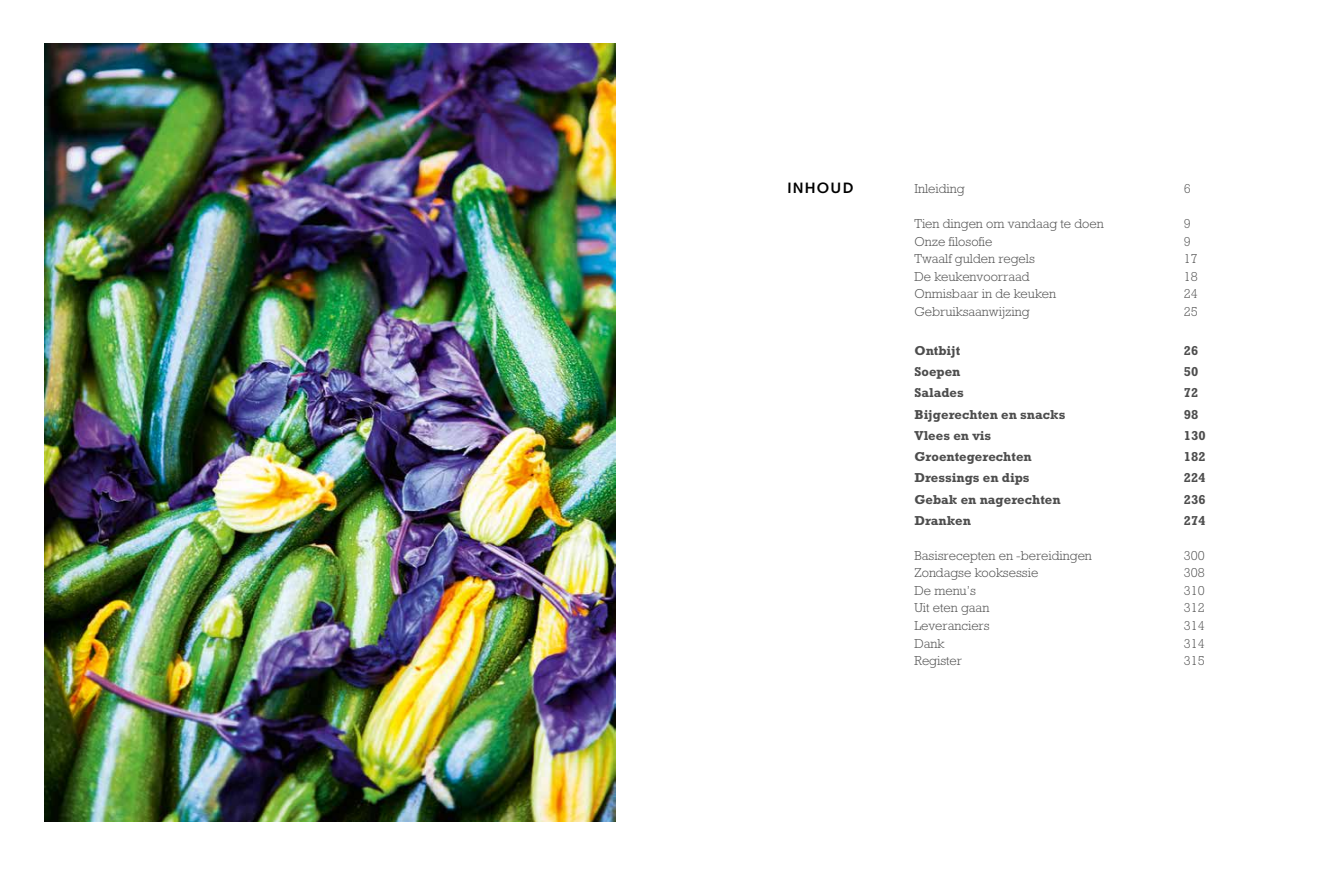
<style>
.page{position:relative;width:1340px;height:869px;background:#fff}
.page>*{position:absolute;margin:0;border:0;box-sizing:border-box;transform-origin:0 0}
.t1{font:700 15px "Syntax";letter-spacing:.08em;color:#000}
.t2{font:300 13.12px "Rockwell";color:#4d4d4d}
.t3{font:700 13.12px "Rockwell";color:#4d4d4d}
</style>
<div class="page">
<img style="left:44px;top:43px;width:571px;height:778px">
<p class="t1" style="left:787px;top:179px;width:67px">INHOUD</p>
<p class="t2" style="left:914px;top:181px;width:52px">Inleiding</p>
<p class="t2" style="left:1183px;top:181px;width:8px">6</p>
<p class="t2" style="left:914px;top:216px;width:191px">Tien dingen om vandaag te doen</p>
<p class="t2" style="left:1183px;top:216px;width:8px">9</p>
<p class="t2" style="left:914px;top:234px;width:79px">Onze filosofie</p>
<p class="t2" style="left:1183px;top:234px;width:8px">9</p>
<p class="t2" style="left:914px;top:251px;width:122px">Twaalf gulden regels</p>
<p class="t2" style="left:1183px;top:251px;width:15px">17</p>
<p class="t2" style="left:914px;top:269px;width:116px">De keukenvoorraad</p>
<p class="t2" style="left:1183px;top:269px;width:15px">18</p>
<p class="t2" style="left:914px;top:286px;width:143px">Onmisbaar in de keuken</p>
<p class="t2" style="left:1183px;top:286px;width:15px">24</p>
<p class="t2" style="left:914px;top:304px;width:116px">Gebruiksaanwijzing</p>
<p class="t2" style="left:1183px;top:304px;width:15px">25</p>
<p class="t3" style="left:914px;top:342px;width:47px">Ontbijt</p>
<p class="t3" style="left:1183px;top:342px;width:16px">26</p>
<p class="t3" style="left:914px;top:363px;width:47px">Soepen</p>
<p class="t3" style="left:1183px;top:363px;width:16px">50</p>
<p class="t3" style="left:914px;top:385px;width:51px">Salades</p>
<p class="t3" style="left:1183px;top:385px;width:16px">72</p>
<p class="t3" style="left:914px;top:406px;width:152px">Bijgerechten en snacks</p>
<p class="t3" style="left:1183px;top:406px;width:16px">98</p>
<p class="t3" style="left:914px;top:427px;width:78px">Vlees en vis</p>
<p class="t3" style="left:1183px;top:427px;width:23px">130</p>
<p class="t3" style="left:914px;top:448px;width:119px">Groentegerechten</p>
<p class="t3" style="left:1183px;top:448px;width:23px">182</p>
<p class="t3" style="left:914px;top:470px;width:117px">Dressings en dips</p>
<p class="t3" style="left:1183px;top:470px;width:23px">224</p>
<p class="t3" style="left:914px;top:491px;width:148px">Gebak en nagerechten</p>
<p class="t3" style="left:1183px;top:491px;width:23px">236</p>
<p class="t3" style="left:914px;top:512px;width:58px">Dranken</p>
<p class="t3" style="left:1183px;top:512px;width:23px">274</p>
<p class="t2" style="left:914px;top:547px;width:179px">Basisrecepten en -bereidingen</p>
<p class="t2" style="left:1183px;top:547px;width:22px">300</p>
<p class="t2" style="left:914px;top:565px;width:125px">Zondagse kooksessie</p>
<p class="t2" style="left:1183px;top:565px;width:22px">308</p>
<p class="t2" style="left:914px;top:582px;width:63px">De menu’s</p>
<p class="t2" style="left:1183px;top:582px;width:22px">310</p>
<p class="t2" style="left:914px;top:600px;width:76px">Uit eten gaan</p>
<p class="t2" style="left:1183px;top:600px;width:22px">312</p>
<p class="t2" style="left:914px;top:617px;width:77px">Leveranciers</p>
<p class="t2" style="left:1183px;top:617px;width:22px">314</p>
<p class="t2" style="left:914px;top:635px;width:31px">Dank</p>
<p class="t2" style="left:1183px;top:635px;width:22px">314</p>
<p class="t2" style="left:914px;top:652px;width:49px">Register</p>
<p class="t2" style="left:1183px;top:652px;width:22px">315</p>
</div>
